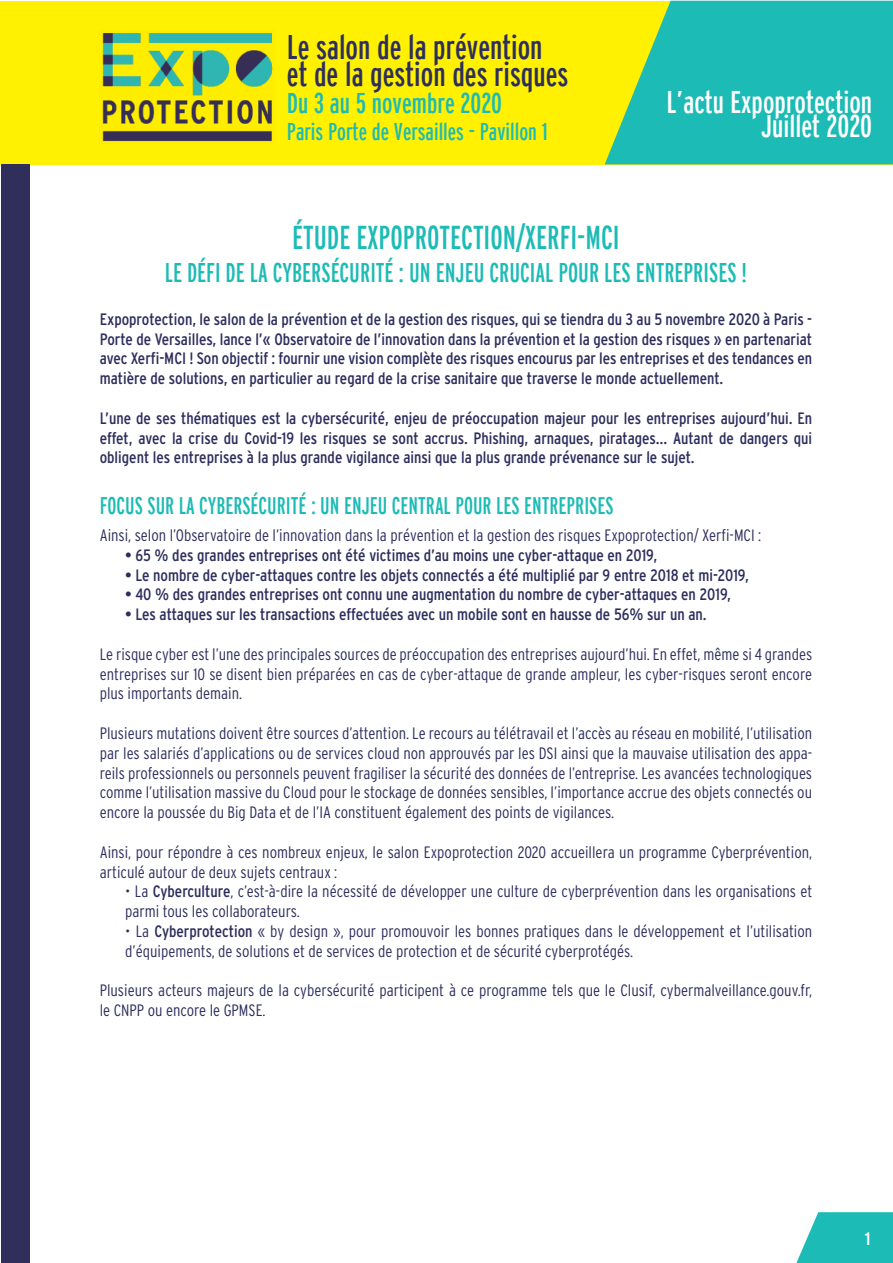
<style>
.page{position:relative;width:893px;height:1263px;background:#fff}
.page>*{position:absolute;margin:0;border:0;box-sizing:border-box;transform-origin:0 0}
.t1{font:extra-condensed 34.2px "Interstate";color:#2d2e5d;scale:1.05 1}
.t2{font:extra-condensed 33px "Interstate";color:#1dbbb5}
.t3{font:extra-condensed 31.35px "Interstate";color:#fff;scale:1.05 1}
.t4{font:extra-condensed 28.5px "Interstate";color:#1dbbb5;scale:1.05 1}
.t5{font:extra-condensed 27px "Interstate";color:#1dbbb5}
.t6{font:extra-condensed 24.15px "Interstate";color:#1dbbb5;scale:1.05 1}
.t7{font:extra-condensed 24px "Interstate";color:#1dbbb5}
.t8{font:18px "Interstate";color:#fff}
.t9{font:300 16.5px/19.8px "Interstate Condensed";color:#2d2e5d}
.t10{font:16.5px/19.8px "Interstate Condensed";color:#2d2e5d;text-align:justify}
.s1{font-weight:400}
</style>
<div class="page">
<div style="left:1px;top:1px;width:892px;height:163px;background:#fff101"></div>
<img style="left:102px;top:33px;width:171px;height:109px">
<div style="left:1px;top:164px;width:29px;height:1099px;background:#302e5b"></div>
<svg style="left:605px;top:1px;width:288px;height:163px;fill:#1dbbb5"></svg>
<svg style="left:796px;top:1212px;width:97px;height:51px"></svg>
<p class="t1" style="left:287px;top:31px;width:245px">Le salon de la prévention</p>
<p class="t1" style="left:287px;top:58px;width:270px">et de la gestion des risques</p>
<p class="t4" style="left:287px;top:90px;width:207px">Du 3 au 5 novembre 2020</p>
<p class="t6" style="left:287px;top:120px;width:250px">Paris Porte de Versailles - Pavillon 1</p>
<p class="t3" style="left:667px;top:87px;width:197px">L’actu Expoprotection</p>
<p class="t3" style="left:761px;top:111px;width:107px">Juillet 2020</p>
<p class="t2" style="left:292px;top:222px;width:329px">ÉTUDE EXPOPROTECTION/XERFI-MCI</p>
<p class="t5" style="left:165px;top:259px;width:584px">LE DÉFI DE LA CYBERSÉCURITÉ : UN ENJEU CRUCIAL POUR LES ENTREPRISES !</p>
<p class="t10" style="left:100px;top:309px;width:714px">Expoprotection, le salon de la prévention et de la gestion des risques, qui se tiendra du 3 au 5 novembre 2020 à Paris - Porte de Versailles, lance l’« Observatoire de l’innovation dans la prévention et la gestion des risques » en partenariat avec Xerfi-MCI ! Son objectif : fournir une vision complète des risques encourus par les entreprises et des tendances en matière de solutions, en particulier au regard de la crise sanitaire que traverse le monde actuellement.</p>
<p class="t10" style="left:100px;top:408px;width:714px">L’une de ses thématiques est la cybersécurité, enjeu de préoccupation majeur pour les entreprises aujourd’hui. En effet, avec la crise du Covid-19 les risques se sont accrus. Phishing, arnaques, piratages… Autant de dangers qui obligent les entreprises à la plus grande vigilance ainsi que la plus grande prévenance sur le sujet.</p>
<p class="t7" style="left:100px;top:494px;width:515px">FOCUS SUR LA CYBERSÉCURITÉ : UN ENJEU CENTRAL POUR LES ENTREPRISES</p>
<p class="t9" style="left:100px;top:525px;width:663px">Ainsi, selon l’Observatoire de l’innovation dans la prévention et la gestion des risques Expoprotection/ Xerfi-MCI :</p>
<p class="t10" style="left:125px;top:545px;width:534px">• 65 % des grandes entreprises ont été victimes d’au moins une cyber-attaque en 2019,</p>
<p class="t10" style="left:125px;top:565px;width:625px">• Le nombre de cyber-attaques contre les objets connectés a été multiplié par 9 entre 2018 et mi-2019,</p>
<p class="t10" style="left:125px;top:584px;width:607px">• 40 % des grandes entreprises ont connu une augmentation du nombre de cyber-attaques en 2019,</p>
<p class="t10" style="left:125px;top:604px;width:583px">• Les attaques sur les transactions effectuées avec un mobile sont en hausse de 56% sur un an.</p>
<p class="t9" style="left:100px;top:644px;width:714px;text-align:justify">Le risque cyber est l’une des principales sources de préoccupation des entreprises aujourd’hui. En effet, même si 4 grandes entreprises sur 10 se disent bien préparées en cas de cyber-attaque de grande ampleur, les cyber-risques seront encore plus importants demain.</p>
<p class="t9" style="left:100px;top:723px;width:714px;text-align:justify">Plusieurs mutations doivent être sources d’attention. Le recours au télétravail et l’accès au réseau en mobilité, l’utilisation par les salariés d’applications ou de services cloud non approuvés par les DSI ainsi que la mauvaise utilisation des appa&shy;reils professionnels ou personnels peuvent fragiliser la sécurité des données de l’entreprise. Les avancées technologiques comme l’utilisation massive du Cloud pour le stockage de données sensibles, l’importance accrue des objets connectés ou encore la poussée du Big Data et de l’IA constituent également des points de vigilances.</p>
<p class="t9" style="left:100px;top:842px;width:714px">Ainsi, pour répondre à ces nombreux enjeux, le salon Expoprotection 2020 accueillera un programme Cyberprévention, articulé autour de deux sujets centraux :</p>
<p class="t9" style="left:125px;top:881px;width:688px">• La <span class="s1">Cyberculture</span>, c’est-à-dire la nécessité de développer une culture de cyberprévention dans les organisations et parmi tous les collaborateurs.</p>
<p class="t9" style="left:125px;top:921px;width:688px">• La <span class="s1">Cyberprotection</span> « by design », pour promouvoir les bonnes pratiques dans le développement et l’utilisation d’équipements, de solutions et de services de protection et de sécurité cyberprotégés.</p>
<p class="t9" style="left:100px;top:980px;width:714px">Plusieurs acteurs majeurs de la cybersécurité participent à ce programme tels que le Clusif, cybermalveillance.gouv.fr, le CNPP ou encore le GPMSE.</p>
<p class="t8" style="left:865px;top:1229px;width:8px">1</p>
</div>
